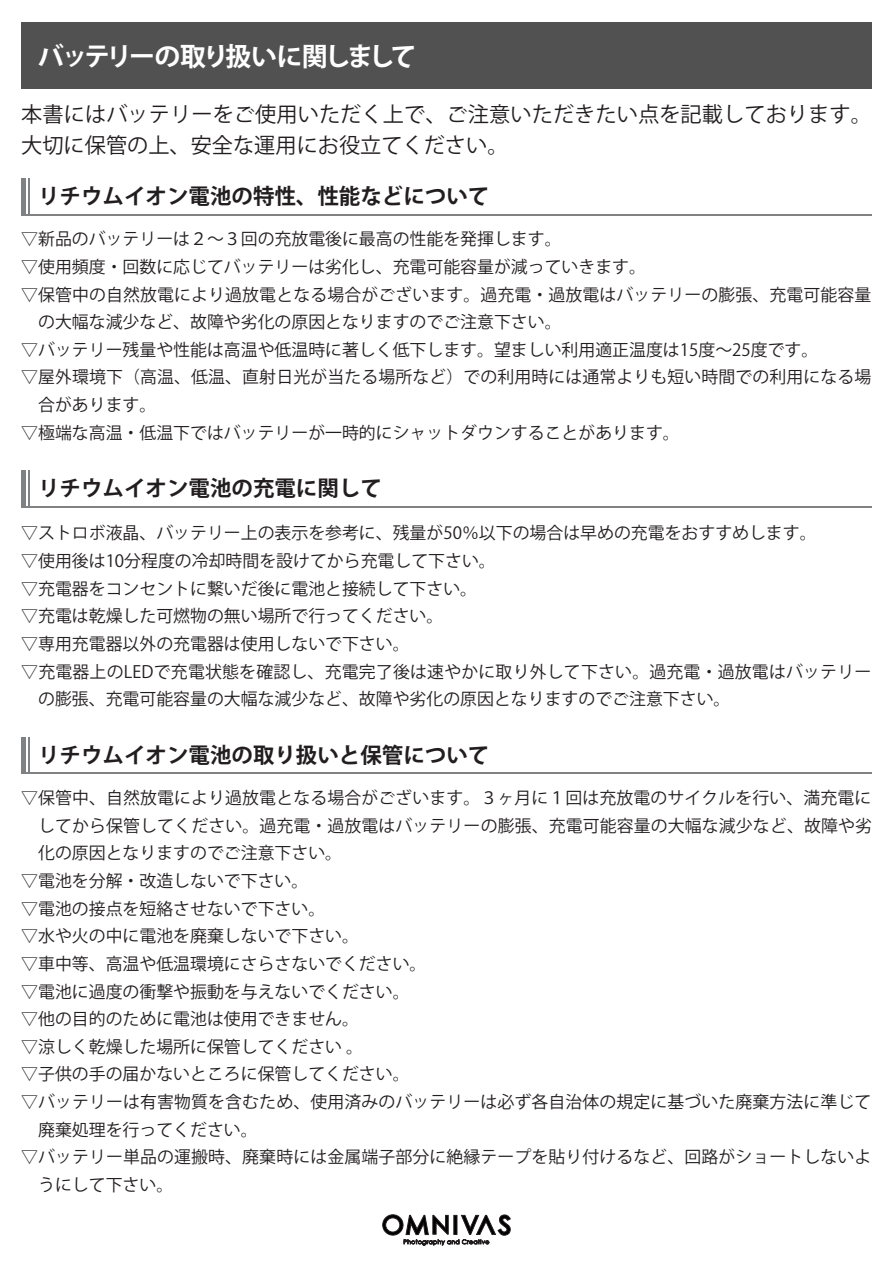
<style>
.page{position:relative;width:893px;height:1263px;background:#fff}
.page>*{position:absolute;margin:0;border:0;box-sizing:border-box;transform-origin:0 0}
.t1{font:700 25.95px "Koz Go Pr 6 N";letter-spacing:-.12em;color:#fff}
.t2{font:700 21.45px "Koz Go Pr 6 N";color:#221e1f}
.t3{font:21.15px/30.8px "Koz Go Pr 6 N";letter-spacing:.005em;color:#221e1f}
.t4{font:16.95px "Koz Go Pr 6 N";color:#221e1f}
</style>
<div class="page">
<div style="left:21px;top:22px;width:851px;height:66px;background:#525151"></div>
<svg style="left:382px;top:1214px;width:129px;height:31px"></svg>
<hr style="left:21px;top:773px;width:851px;height:1px;background:#808183">
<hr style="left:28px;top:737px;width:2px;height:37px;background:#808183">
<div style="left:21px;top:737px;width:5px;height:37px;background:#808183"></div>
<hr style="left:21px;top:214px;width:851px;height:1px;background:#808183">
<hr style="left:28px;top:178px;width:2px;height:37px;background:#808183">
<div style="left:21px;top:178px;width:5px;height:37px;background:#808183"></div>
<hr style="left:21px;top:506px;width:851px;height:1px;background:#808183">
<hr style="left:28px;top:470px;width:2px;height:37px;background:#808183">
<div style="left:21px;top:470px;width:5px;height:37px;background:#808183"></div>
<h1 class="t1" style="left:38px;top:42px;width:380px">バッテリーの取り扱いに関しまして</h1>
<p class="t3" style="left:21px;top:100px;width:852px">本書にはバッテリーをご使用いただく上で、ご注意いただきたい点を記載しております。大切に保管の上、安全な運用にお役立てください。</p>
<p class="t2" style="left:38px;top:184px;width:453px">リチウムイオン電池の特性、性能などについて</p>
<p class="t4" style="left:21px;top:230px;width:542px">▽新品のバッテリーは２～３回の充放電後に最高の性能を発揮します。</p>
<p class="t4" style="left:21px;top:257px;width:626px">▽使用頻度・回数に応じてバッテリーは劣化し、充電可能容量が減っていきます。</p>
<p class="t4" style="left:21px;top:285px;width:852px">▽保管中の自然放電により過放電となる場合がございます。過充電・過放電はバッテリーの膨張、充電可能容量</p>
<p class="t4" style="left:38px;top:312px;width:525px">の大幅な減少など、故障や劣化の原因となりますのでご注意下さい。</p>
<p class="t4" style="left:21px;top:340px;width:799px">▽バッテリー残量や性能は高温や低温時に著しく低下します。望ましい利用適正温度は15度～25度です。</p>
<p class="t4" style="left:21px;top:368px;width:852px">▽屋外環境下（高温、低温、直射日光が当たる場所など）での利用時には通常よりも短い時間での利用になる場</p>
<p class="t4" style="left:38px;top:395px;width:120px">合があります。</p>
<p class="t4" style="left:21px;top:423px;width:660px">▽極端な高温・低温下ではバッテリーが一時的にシャットダウンすることがあります。</p>
<p class="t2" style="left:38px;top:476px;width:345px">リチウムイオン電池の充電に関して</p>
<p class="t4" style="left:21px;top:524px;width:797px">▽ストロボ液晶、バッテリー上の表示を参考に、残量が50％以下の場合は早めの充電をおすすめします。</p>
<p class="t4" style="left:21px;top:551px;width:476px">▽使用後は10分程度の冷却時間を設けてから充電して下さい。</p>
<p class="t4" style="left:21px;top:579px;width:457px">▽充電器をコンセントに繋いだ後に電池と接続して下さい。</p>
<p class="t4" style="left:21px;top:606px;width:424px">▽充電は乾燥した可燃物の無い場所で行ってください。</p>
<p class="t4" style="left:21px;top:634px;width:390px">▽専用充電器以外の充電器は使用しないで下さい。</p>
<p class="t4" style="left:21px;top:662px;width:852px">▽充電器上のLEDで充電状態を確認し、充電完了後は速やかに取り外して下さい。過充電・過放電はバッテリー</p>
<p class="t4" style="left:38px;top:689px;width:694px">の膨張、充電可能容量の大幅な減少など、故障や劣化の原因となりますのでご注意下さい。</p>
<p class="t2" style="left:38px;top:743px;width:453px">リチウムイオン電池の取り扱いと保管について</p>
<p class="t4" style="left:21px;top:788px;width:852px">▽保管中、自然放電により過放電となる場合がございます。３ヶ月に１回は充放電のサイクルを行い、満充電に</p>
<p class="t4" style="left:38px;top:816px;width:835px">してから保管してください。過充電・過放電はバッテリーの膨張、充電可能容量の大幅な減少など、故障や劣</p>
<p class="t4" style="left:38px;top:844px;width:305px">化の原因となりますのでご注意下さい。</p>
<p class="t4" style="left:21px;top:871px;width:289px">▽電池を分解・改造しないで下さい。</p>
<p class="t4" style="left:21px;top:899px;width:305px">▽電池の接点を短絡させないで下さい。</p>
<p class="t4" style="left:21px;top:926px;width:339px">▽水や火の中に電池を廃棄しないで下さい。</p>
<p class="t4" style="left:21px;top:954px;width:407px">▽車中等、高温や低温環境にさらさないでください。</p>
<p class="t4" style="left:21px;top:982px;width:390px">▽電池に過度の衝撃や振動を与えないでください。</p>
<p class="t4" style="left:21px;top:1009px;width:339px">▽他の目的のために電池は使用できません。</p>
<p class="t4" style="left:21px;top:1037px;width:343px">▽涼しく乾燥した場所に保管してください 。</p>
<p class="t4" style="left:21px;top:1065px;width:390px">▽子供の手の届かないところに保管してください。</p>
<p class="t4" style="left:21px;top:1092px;width:852px">▽バッテリーは有害物質を含むため、使用済みのバッテリーは必ず各自治体の規定に基づいた廃棄方法に準じて</p>
<p class="t4" style="left:38px;top:1120px;width:221px">廃棄処理を行ってください。</p>
<p class="t4" style="left:21px;top:1147px;width:852px">▽バッテリー単品の運搬時、廃棄時には金属端子部分に絶縁テープを貼り付けるなど、回路がショートしないよ</p>
<p class="t4" style="left:38px;top:1175px;width:137px">うにして下さい。</p>
</div>
